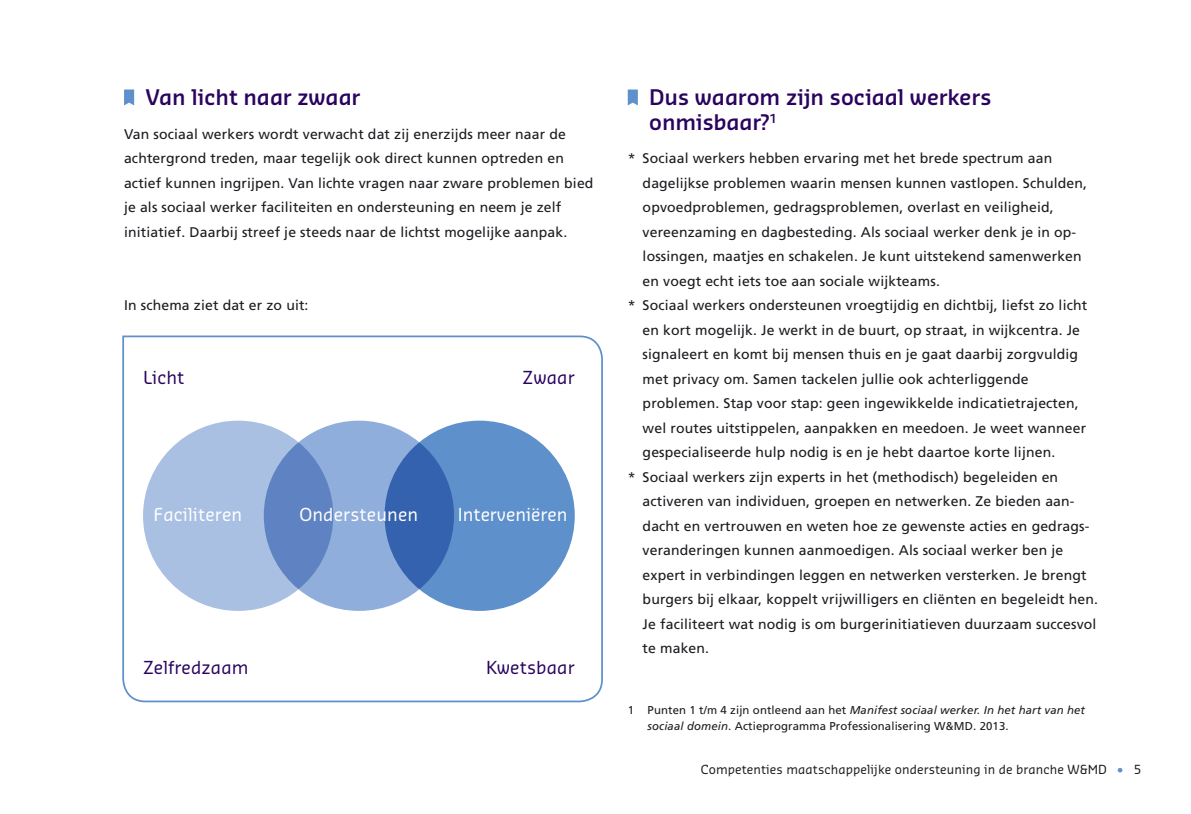
<style>
.page{position:relative;width:1191px;height:814px;background:#fff}
.page>*{position:absolute;margin:0;border:0;box-sizing:border-box;transform-origin:0 0}
.tussenkop_1_bimblauw{font:600 21px/24.5px "Sansa";letter-spacing:-.005em;color:#2a035e}
.schema_bold{font:17.5px "Sansa";letter-spacing:.01em;color:#fff}
.schema_bold-2{font:17.5px "Sansa";letter-spacing:.01em;color:#2a035e}
.brood{font:14px/24.5px "Frutiger";letter-spacing:.01em;color:#1b1c20}
.t1{font:12.25px "Sansa";letter-spacing:.01em;color:#1b1c20}
.voetnoot{font:11.38px/15.8px "Frutiger";letter-spacing:.01em;color:#1b1c20}
.s1{font-style:italic}
.s2{color:#5e90cb}
</style>
<div class="page">
<svg style="left:124px;top:89px;width:10px;height:16px"></svg>
<svg style="left:628px;top:89px;width:10px;height:16px"></svg>
<svg style="left:122px;top:335px;width:481px;height:368px"></svg>
<div style="left:143px;top:420px;width:190px;height:191px;background:#a9c0e3;border-radius:50%"></div>
<div style="left:384px;top:420px;width:191px;height:191px;background:#5e90cb;border-radius:50%"></div>
<svg style="left:264px;top:420px;width:190px;height:191px;background:#6d90c9"></svg>
<p class="tussenkop_1_bimblauw" style="left:146px;top:84px;width:216px">Van licht naar zwaar</p>
<p class="brood" style="left:124px;top:121px;width:471px">Van sociaal werkers wordt verwacht dat zij enerzijds meer naar de achtergrond treden, maar tegelijk ook direct kunnen optreden en actief kunnen ingrijpen. Van lichte vragen naar zware problemen bied je als sociaal werker faciliteiten en ondersteuning en neem je zelf initiatief. Daarbij streef je steeds naar de lichtst mogelijke aanpak.</p>
<p class="brood" style="left:124px;top:293px;width:186px">In schema ziet dat er zo uit:</p>
<p class="schema_bold-2" style="left:143px;top:367px;width:43px">Licht</p>
<p class="schema_bold-2" style="left:522px;top:367px;width:54px">Zwaar</p>
<p class="schema_bold" style="left:154px;top:504px;width:90px">Faciliteren</p>
<p class="schema_bold" style="left:299px;top:504px;width:120px">Ondersteunen</p>
<p class="schema_bold" style="left:458px;top:504px;width:111px">Interveniëren</p>
<p class="schema_bold-2" style="left:143px;top:657px;width:107px">Zelfredzaam</p>
<p class="schema_bold-2" style="left:486px;top:657px;width:90px">Kwetsbaar</p>
<p class="tussenkop_1_bimblauw" style="left:649px;top:84px;width:344px">Dus waarom zijn sociaal werkers onmisbaar?<sup>1</sup></p>
<p class="brood" style="left:642px;top:146px;width:446px;text-indent:-15px">* Sociaal werkers hebben ervaring met het brede spectrum aan dagelijkse problemen waarin mensen kunnen vastlopen. Schulden, opvoedproblemen, gedragsproblemen, overlast en veiligheid, vereenzaming en dagbesteding. Als sociaal werker denk je in op&shy;lossingen, maatjes en schakelen. Je kunt uitstekend samenwerken en voegt echt iets toe aan sociale wijkteams.</p>
<p class="brood" style="left:642px;top:293px;width:446px;text-indent:-15px">* Sociaal werkers ondersteunen vroegtijdig en dichtbij, liefst zo licht en kort mogelijk. Je werkt in de buurt, op straat, in wijkcentra. Je signaleert en komt bij mensen thuis en je gaat daarbij zorgvuldig met privacy om. Samen tackelen jullie ook achterliggende problemen. Stap voor stap: geen ingewikkelde indicatietrajecten, wel routes uitstippelen, aanpakken en meedoen. Je weet wanneer gespecialiseerde hulp nodig is en je hebt daartoe korte lijnen.</p>
<p class="brood" style="left:642px;top:464px;width:457px;text-indent:-15px">* Sociaal werkers zijn experts in het (methodisch) begeleiden en activeren van individuen, groepen en netwerken. Ze bieden aan&shy;dacht en vertrouwen en weten hoe ze gewenste acties en gedrags&shy;veranderingen kunnen aanmoedigen. Als sociaal werker ben je expert in verbindingen leggen en netwerken versterken. Je brengt burgers bij elkaar, koppelt vrijwilligers en cliënten en begeleidt hen.<br>Je faciliteert wat nodig is om burgerinitiatieven duurzaam succesvol te maken.</p>
<p class="voetnoot" style="left:647px;top:702px;width:439px;text-indent:-20px">1 Punten 1 t/m 4 zijn ontleend aan het <span class="s1">Manifest sociaal werker. In het hart van het sociaal domein</span>. Actieprogramma Professionalisering W&amp;MD. 2013.</p>
<p class="t1" style="left:700px;top:762px;width:442px">Competenties maatschappelijke ondersteuning in de branche W&amp;MD <span class="s2">•</span> 5</p>
</div>
